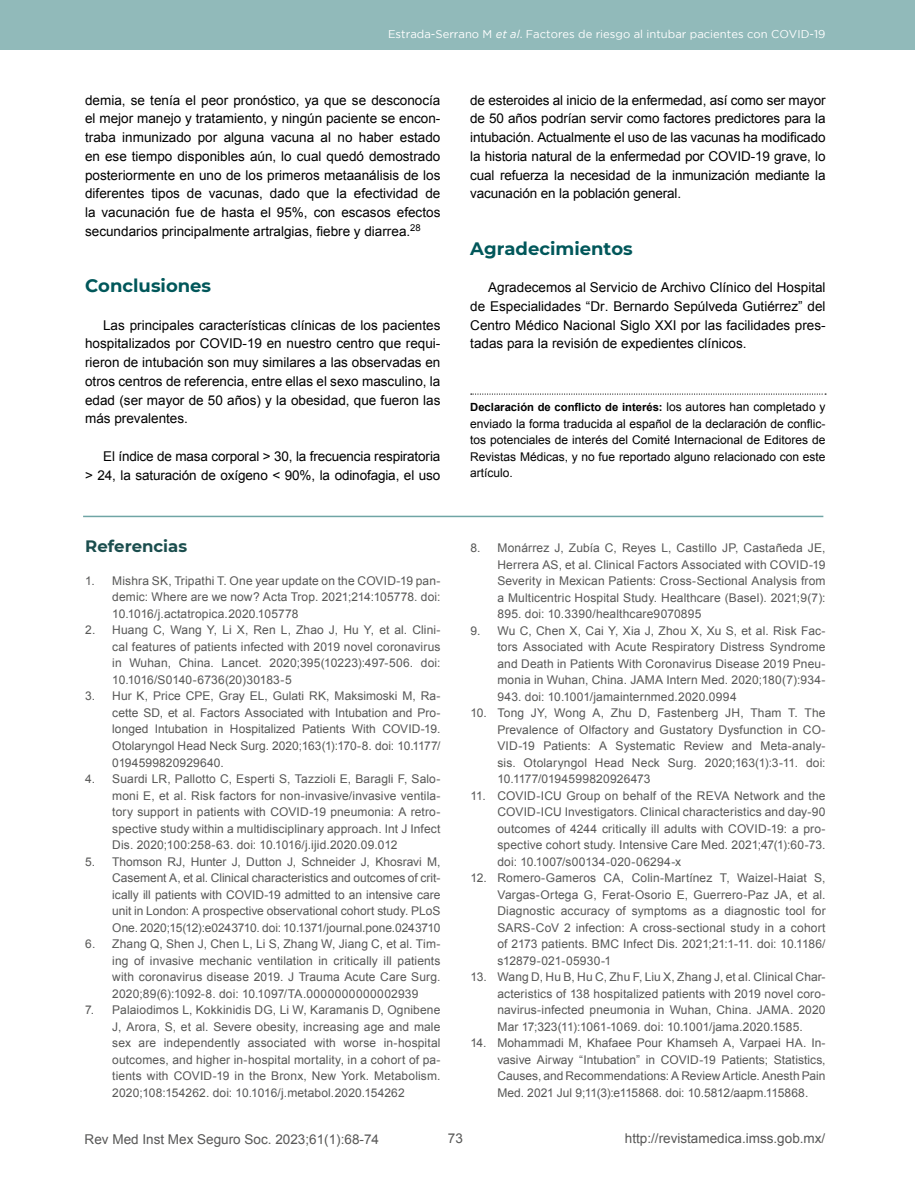
<style>
.page{position:relative;width:915px;height:1191px;background:#fff}
.page>*{position:absolute;margin:0;border:0;box-sizing:border-box;transform-origin:0 0}
.t1{font:700 18px "Montserrat";color:#01575a}
.t2{font:700 16.5px "Montserrat";color:#1b4e4e}
.t3{font:13.5px/18.8px "Arial";color:#000;text-align:justify}
.t4{font:13.5px "Arial";color:#575756}
.t5{font:12px/16.5px "Arial";letter-spacing:.01em;color:#575756;text-align:justify}
.t6{font:12px/16.5px "Arial";color:#000;text-align:justify}
.t7{font:11.25px "Gotham";color:#fff}
.t8{font:700 11.25px "Arial";color:#000}
.s1{font-style:italic}
.s2{font-weight:400;font-size:12px}
</style>
<div class="page">
<div style="left:0;top:0;width:914px;height:50px;background:#91baba"></div>
<hr style="left:83px;top:515px;width:740px;height:2px;background:#6fa5a5">
<svg style="left:470px;top:393px;width:355px;height:2px"></svg>
<p class="t7" style="left:388px;top:28px;width:438px">Estrada-Serrano M <span class="s1">et al</span>. Factores de riesgo al intubar pacientes con COVID-19</p>
<p class="t3" style="left:85px;top:91px;width:357px">demia, se tenía el peor pronóstico, ya que se desconocía el mejor manejo y tratamiento, y ningún paciente se encon&shy;traba inmunizado por alguna vacuna al no haber estado en ese tiempo disponibles aún, lo cual quedó demostrado posteriormente en uno de los primeros metaanálisis de los diferentes tipos de vacunas, dado que la efectividad de la vacunación fue de hasta el 95%, con escasos efectos secundarios principalmente artralgias, fiebre y diarrea.<sup>28</sup></p>
<h1 class="t1" style="left:85px;top:273px;width:127px">Conclusiones</h1>
<p class="t3" style="left:85px;top:316px;width:357px;text-indent:18px">Las principales características clínicas de los pacientes hospitalizados por COVID-19 en nuestro centro que requi&shy;rieron de intubación son muy similares a las observadas en otros centros de referencia, entre ellas el sexo masculino, la edad (ser mayor de 50 años) y la obesidad, que fueron las más prevalentes.</p>
<p class="t3" style="left:85px;top:447px;width:356px;text-align:right">El índice de masa corporal &gt; 30, la frecuencia respiratoria<br>&gt; 24, la saturación de oxígeno &lt; 90%, la odinofagia, el uso</p>
<h2 class="t2" style="left:85px;top:534px;width:103px">Referencias</h2>
<p class="t5" style="left:112px;top:572px;width:329px;text-indent:-27px">1. Mishra SK, Tripathi T. One year update on the COVID-19 pan&shy;demic: Where are we now? Acta Trop. 2021;214:105778. doi:<br>10.1016/j.actatropica.2020.105778</p>
<p class="t5" style="left:112px;top:622px;width:329px;text-indent:-27px">2. Huang C, Wang Y, Li X, Ren L, Zhao J, Hu Y, et al. Clini&shy;cal features of patients infected with 2019 novel coronavirus in Wuhan, China. Lancet. 2020;395(10223):497-506. doi:<br>10.1016/S0140-6736(20)30183-5</p>
<p class="t5" style="left:112px;top:688px;width:329px;text-indent:-27px">3. Hur K, Price CPE, Gray EL, Gulati RK, Maksimoski M, Ra&shy;cette SD, et al. Factors Associated with Intubation and Pro&shy;longed Intubation in Hospitalized Patients With COVID-19.<br>Otolaryngol Head Neck Surg. 2020;163(1):170-8. doi: 10.1177/ 0194599820929640.</p>
<p class="t5" style="left:112px;top:770px;width:329px;text-indent:-27px">4. Suardi LR, Pallotto C, Esperti S, Tazzioli E, Baragli F, Salo&shy;moni E, et al. Risk factors for non-invasive/invasive ventila&shy;tory support in patients with COVID-19 pneumonia: A retro&shy;spective study within a multidisciplinary approach. Int J Infect Dis. 2020;100:258-63. doi: 10.1016/j.ijid.2020.09.012</p>
<p class="t5" style="left:112px;top:853px;width:329px;text-indent:-27px">5. Thomson RJ, Hunter J, Dutton J, Schneider J, Khosravi M, Casement A, et al. Clinical characteristics and outcomes of crit&shy;ically ill patients with COVID-19 admitted to an intensive care unit in London: A prospective observational cohort study. PLoS One. 2020;15(12):e0243710. doi: 10.1371/journal.pone.0243710</p>
<p class="t5" style="left:112px;top:935px;width:329px;text-indent:-27px">6. Zhang Q, Shen J, Chen L, Li S, Zhang W, Jiang C, et al. Tim&shy;ing of invasive mechanic ventilation in critically ill patients with coronavirus disease 2019. J Trauma Acute Care Surg.<br>2020;89(6):1092-8. doi: 10.1097/TA.0000000000002939</p>
<p class="t5" style="left:112px;top:1001px;width:329px;text-indent:-27px">7. Palaiodimos L, Kokkinidis DG, Li W, Karamanis D, Ognibene J, Arora, S, et al. Severe obesity, increasing age and male sex are independently associated with worse in-hospital outcomes, and higher in-hospital mortality, in a cohort of pa&shy;tients with COVID-19 in the Bronx, New York. Metabolism.<br>2020;108:154262. doi: 10.1016/j.metabol.2020.154262</p>
<p class="t3" style="left:470px;top:91px;width:357px">de esteroides al inicio de la enfermedad, así como ser mayor de 50 años podrían servir como factores predictores para la intubación. Actualmente el uso de las vacunas ha modificado la historia natural de la enfermedad por COVID-19 grave, lo cual refuerza la necesidad de la inmunización mediante la vacunación en la población general.</p>
<h1 class="t1" style="left:470px;top:235px;width:164px">Agradecimientos</h1>
<p class="t3" style="left:470px;top:278px;width:357px;text-indent:18px">Agradecemos al Servicio de Archivo Clínico del Hospital de Especialidades “Dr. Bernardo Sepúlveda Gutiérrez” del Centro Médico Nacional Siglo XXI por las facilidades pres&shy;tadas para la revisión de expedientes clínicos.</p>
<p class="t8" style="left:470px;top:400px;width:357px">Declaración de conflicto de interés: <span class="s2">los autores han completado y</span></p>
<p class="t6" style="left:470px;top:415px;width:357px">enviado la forma traducida al español de la declaración de conflic&shy;tos potenciales de interés del Comité Internacional de Editores de Revistas Médicas, y no fue reportado alguno relacionado con este artículo.</p>
<p class="t5" style="left:497px;top:540px;width:329px;text-indent:-27px">8. Monárrez J, Zubía C, Reyes L, Castillo JP, Castañeda JE, Herrera AS, et al. Clinical Factors Associated with COVID-19<br>Severity in Mexican Patients: Cross-Sectional Analysis from a Multicentric Hospital Study. Healthcare (Basel). 2021;9(7):<br>895. doi: 10.3390/healthcare9070895</p>
<p class="t5" style="left:497px;top:622px;width:329px;text-indent:-27px">9. Wu C, Chen X, Cai Y, Xia J, Zhou X, Xu S, et al. Risk Fac&shy;tors Associated with Acute Respiratory Distress Syndrome and Death in Patients With Coronavirus Disease 2019 Pneu&shy;monia in Wuhan, China. JAMA Intern Med. 2020;180(7):934- 943. doi: 10.1001/jamainternmed.2020.0994</p>
<p class="t5" style="left:497px;top:705px;width:329px;text-indent:-27px">10. Tong JY, Wong A, Zhu D, Fastenberg JH, Tham T. The Prevalence of Olfactory and Gustatory Dysfunction in CO-VID-19 Patients: A Systematic Review and Meta-analy&shy;sis. Otolaryngol Head Neck Surg. 2020;163(1):3-11. doi:<br>10.1177/0194599820926473</p>
<p class="t5" style="left:497px;top:787px;width:329px;text-indent:-27px">11. COVID-ICU Group on behalf of the REVA Network and the COVID-ICU Investigators. Clinical characteristics and day‑90 outcomes of 4244 critically ill adults with COVID‑19: a pro&shy;spective cohort study. Intensive Care Med. 2021;47(1):60-73. doi: 10.1007/s00134-020-06294-x</p>
<p class="t5" style="left:497px;top:870px;width:329px;text-indent:-27px">12. Romero-Gameros CA, Colin-Martínez T, Waizel-Haiat S, Vargas-Ortega G, Ferat-Osorio E, Guerrero-Paz JA, et al.<br>Diagnostic accuracy of symptoms as a diagnostic tool for SARS-CoV 2 infection: A cross-sectional study in a cohort of 2173 patients. BMC Infect Dis. 2021;21:1-11. doi: 10.1186/ s12879-021-05930-1</p>
<p class="t5" style="left:497px;top:969px;width:329px;text-indent:-27px">13. Wang D, Hu B, Hu C, Zhu F, Liu X, Zhang J, et al. Clinical Char&shy;acteristics of 138 hospitalized patients with 2019 novel coro&shy;navirus-infected pneumonia in Wuhan, China. JAMA. 2020<br>Mar 17;323(11):1061-1069. doi: 10.1001/jama.2020.1585.</p>
<p class="t5" style="left:497px;top:1035px;width:329px;text-indent:-27px">14. Mohammadi M, Khafaee Pour Khamseh A, Varpaei HA. In&shy;vasive Airway “Intubation” in COVID-19 Patients; Statistics, Causes, and Recommendations: A Review Article. Anesth Pain Med. 2021 Jul 9;11(3):e115868. doi: 10.5812/aapm.115868.</p>
<p class="t4" style="left:85px;top:1130px;width:296px">Rev Med Inst Mex Seguro Soc. 2023;61(1):68-74</p>
<p class="t4" style="left:448px;top:1129px;width:17px">73</p>
<p class="t4" style="left:624px;top:1129px;width:202px">http://revistamedica.imss.gob.mx/</p>
</div>
